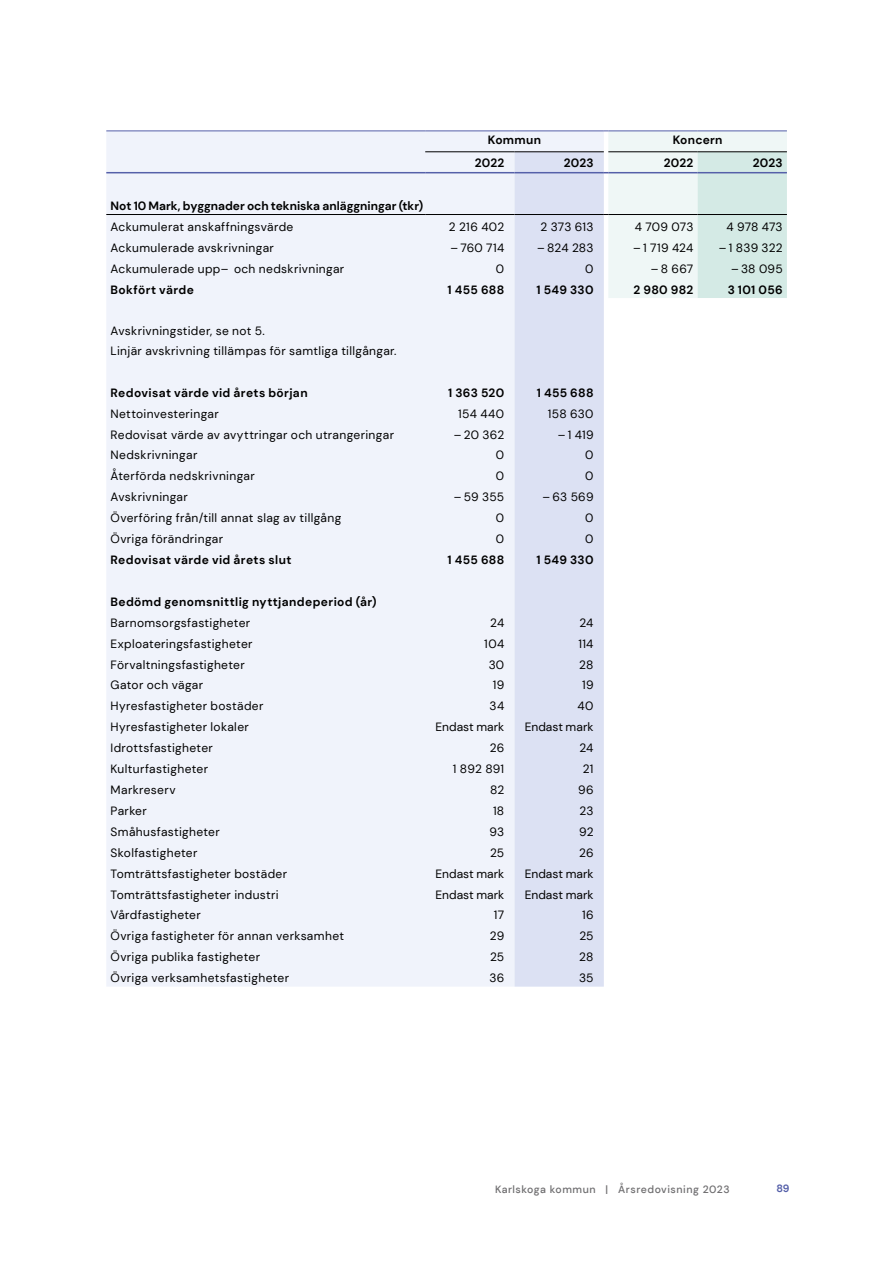
<style>
.page{position:relative;width:893px;height:1263px;background:#fff}
.page>*{position:absolute;margin:0;border:0;box-sizing:border-box;transform-origin:0 0}
.t1{font:12px/19.5px "DM Sans";letter-spacing:.025em;color:#000}
.t2{font:700 12px "DM Sans";letter-spacing:.025em;color:#000}
.t3{font:12px "DM Sans";letter-spacing:.005em;color:#000}
.t4{font:700 12px "DM Sans";color:#000}
.t5{font:500 10.5px "DM Sans";letter-spacing:.05em;color:#6f6e70}
.t6{font:700 10.5px "DM Sans";color:#5560a9}
</style>
<div class="page">
<div style="left:106px;top:132px;width:498px;height:854px;background:#f0f3fb"></div>
<svg style="left:514px;top:153px;width:90px;height:834px;fill:#dce1f3"></svg>
<hr style="left:106px;top:131px;width:319px;height:1px;background:#5560a9">
<hr style="left:425px;top:131px;width:89px;height:1px;background:#5560a9">
<hr style="left:514px;top:131px;width:90px;height:1px;background:#5560a9">
<hr style="left:425px;top:152px;width:89px;height:1px;background:#000">
<hr style="left:514px;top:152px;width:90px;height:1px;background:#000">
<hr style="left:106px;top:172px;width:319px;height:1px;background:#5560a9">
<hr style="left:425px;top:172px;width:89px;height:1px;background:#5560a9">
<hr style="left:514px;top:172px;width:90px;height:1px;background:#5560a9">
<hr style="left:106px;top:214px;width:319px;height:1px;background:#000">
<hr style="left:425px;top:214px;width:89px;height:1px;background:#000">
<hr style="left:514px;top:214px;width:90px;height:1px;background:#000">
<svg style="left:604px;top:131px;width:183px;height:167px"></svg>
<hr style="left:608px;top:214px;width:90px;height:1px;background:#000">
<hr style="left:698px;top:214px;width:89px;height:1px;background:#000">
<p class="t2" style="left:488px;top:133px;width:55px">Kommun</p>
<p class="t2" style="left:673px;top:133px;width:51px">Koncern</p>
<p class="t2" style="left:475px;top:155px;width:31px">2022</p>
<p class="t2" style="left:564px;top:155px;width:31px">2023</p>
<p class="t2" style="left:664px;top:155px;width:31px">2022</p>
<p class="t2" style="left:753px;top:155px;width:31px">2023</p>
<p class="t4" style="left:111px;top:198px;width:314px">Not 10 Mark, byggnader och tekniska anläggningar (tkr)</p>
<p class="t1" style="left:111px;top:217px;width:184px">Ackumulerat anskaffningsvärde</p>
<p class="t1" style="left:449px;top:217px;width:57px">2 216 402</p>
<p class="t1" style="left:540px;top:217px;width:55px">2 373 613</p>
<p class="t1" style="left:635px;top:217px;width:60px">4 709 073</p>
<p class="t1" style="left:726px;top:217px;width:58px">4 978 473</p>
<p class="t1" style="left:111px;top:238px;width:165px">Ackumulerade avskrivningar</p>
<p class="t1" style="left:450px;top:238px;width:55px">– 760 714</p>
<p class="t1" style="left:537px;top:238px;width:58px">– 824 283</p>
<p class="t1" style="left:633px;top:238px;width:62px">– 1 719 424</p>
<p class="t1" style="left:719px;top:238px;width:65px">– 1 839 322</p>
<p class="t1" style="left:111px;top:259px;width:235px">Ackumulerade upp– och nedskrivningar</p>
<p class="t1" style="left:496px;top:259px;width:10px">0</p>
<p class="t1" style="left:585px;top:259px;width:10px">0</p>
<p class="t1" style="left:651px;top:259px;width:44px">– 8 667</p>
<p class="t1" style="left:731px;top:259px;width:53px">– 38 095</p>
<p class="t2" style="left:111px;top:282px;width:85px">Bokfört värde</p>
<p class="t2" style="left:448px;top:282px;width:58px">1 455 688</p>
<p class="t2" style="left:537px;top:282px;width:58px">1 549 330</p>
<p class="t2" style="left:634px;top:282px;width:61px">2 980 982</p>
<p class="t2" style="left:728px;top:282px;width:57px">3 101 056</p>
<p class="t1" style="left:111px;top:321px;width:288px">Avskrivningstider, se not 5.<br>Linjär avskrivning tillämpas för samtliga tillgångar.</p>
<p class="t2" style="left:111px;top:385px;width:199px">Redovisat värde vid årets början</p>
<p class="t2" style="left:448px;top:385px;width:58px">1 363 520</p>
<p class="t2" style="left:537px;top:385px;width:58px">1 455 688</p>
<p class="t1" style="left:111px;top:404px;width:110px">Nettoinvesteringar</p>
<p class="t1" style="left:458px;top:404px;width:48px">154 440</p>
<p class="t1" style="left:548px;top:404px;width:47px">158 630</p>
<p class="t1" style="left:111px;top:425px;width:285px">Redovisat värde av avyttringar och utrangeringar</p>
<p class="t1" style="left:454px;top:425px;width:52px">– 20 362</p>
<p class="t1" style="left:558px;top:425px;width:37px">– 1 419</p>
<p class="t1" style="left:111px;top:445px;width:88px">Nedskrivningar</p>
<p class="t1" style="left:496px;top:445px;width:10px">0</p>
<p class="t1" style="left:585px;top:445px;width:10px">0</p>
<p class="t1" style="left:111px;top:466px;width:146px">Återförda nedskrivningar</p>
<p class="t1" style="left:496px;top:466px;width:10px">0</p>
<p class="t1" style="left:585px;top:466px;width:10px">0</p>
<p class="t1" style="left:111px;top:487px;width:79px">Avskrivningar</p>
<p class="t1" style="left:454px;top:487px;width:52px">– 59 355</p>
<p class="t1" style="left:543px;top:487px;width:53px">– 63 569</p>
<p class="t1" style="left:111px;top:508px;width:232px">Överföring från/till annat slag av tillgång</p>
<p class="t1" style="left:496px;top:508px;width:10px">0</p>
<p class="t1" style="left:585px;top:508px;width:10px">0</p>
<p class="t1" style="left:111px;top:529px;width:114px">Övriga förändringar</p>
<p class="t1" style="left:496px;top:529px;width:10px">0</p>
<p class="t1" style="left:585px;top:529px;width:10px">0</p>
<p class="t2" style="left:111px;top:552px;width:182px">Redovisat värde vid årets slut</p>
<p class="t2" style="left:448px;top:552px;width:58px">1 455 688</p>
<p class="t2" style="left:537px;top:552px;width:58px">1 549 330</p>
<p class="t2" style="left:111px;top:594px;width:268px">Bedömd genomsnittlig nyttjandeperiod (år)</p>
<p class="t1" style="left:111px;top:613px;width:141px">Barnomsorgsfastigheter</p>
<p class="t1" style="left:490px;top:613px;width:16px">24</p>
<p class="t1" style="left:579px;top:613px;width:16px">24</p>
<p class="t1" style="left:111px;top:634px;width:144px">Exploateringsfastigheter</p>
<p class="t1" style="left:484px;top:634px;width:21px">104</p>
<p class="t1" style="left:578px;top:634px;width:17px">114</p>
<p class="t1" style="left:111px;top:654px;width:136px">Förvaltningsfastigheter</p>
<p class="t1" style="left:489px;top:654px;width:17px">30</p>
<p class="t1" style="left:579px;top:654px;width:16px">28</p>
<p class="t1" style="left:111px;top:675px;width:94px">Gator och vägar</p>
<p class="t1" style="left:493px;top:675px;width:13px">19</p>
<p class="t1" style="left:582px;top:675px;width:13px">19</p>
<p class="t1" style="left:111px;top:696px;width:154px">Hyresfastigheter bostäder</p>
<p class="t1" style="left:490px;top:696px;width:16px">34</p>
<p class="t1" style="left:578px;top:696px;width:17px">40</p>
<p class="t1" style="left:111px;top:717px;width:140px">Hyresfastigheter lokaler</p>
<p class="t3" style="left:435px;top:720px;width:70px">Endast mark</p>
<p class="t3" style="left:525px;top:720px;width:70px">Endast mark</p>
<p class="t1" style="left:111px;top:738px;width:104px">Idrottsfastigheter</p>
<p class="t1" style="left:490px;top:738px;width:16px">26</p>
<p class="t1" style="left:579px;top:738px;width:16px">24</p>
<p class="t1" style="left:111px;top:759px;width:99px">Kulturfastigheter</p>
<p class="t1" style="left:453px;top:759px;width:53px">1 892 891</p>
<p class="t1" style="left:583px;top:759px;width:12px">21</p>
<p class="t1" style="left:111px;top:780px;width:67px">Markreserv</p>
<p class="t1" style="left:490px;top:780px;width:16px">82</p>
<p class="t1" style="left:578px;top:780px;width:17px">96</p>
<p class="t1" style="left:111px;top:801px;width:38px">Parker</p>
<p class="t1" style="left:493px;top:801px;width:13px">18</p>
<p class="t1" style="left:579px;top:801px;width:16px">23</p>
<p class="t1" style="left:111px;top:822px;width:111px">Småhusfastigheter</p>
<p class="t1" style="left:489px;top:822px;width:16px">93</p>
<p class="t1" style="left:579px;top:822px;width:16px">92</p>
<p class="t1" style="left:111px;top:843px;width:88px">Skolfastigheter</p>
<p class="t1" style="left:490px;top:843px;width:16px">25</p>
<p class="t1" style="left:579px;top:843px;width:16px">26</p>
<p class="t1" style="left:111px;top:864px;width:178px">Tomträttsfastigheter bostäder</p>
<p class="t3" style="left:435px;top:866px;width:70px">Endast mark</p>
<p class="t3" style="left:525px;top:866px;width:70px">Endast mark</p>
<p class="t1" style="left:111px;top:884px;width:170px">Tomträttsfastigheter industri</p>
<p class="t3" style="left:435px;top:887px;width:70px">Endast mark</p>
<p class="t3" style="left:525px;top:887px;width:70px">Endast mark</p>
<p class="t1" style="left:111px;top:905px;width:92px">Vårdfastigheter</p>
<p class="t1" style="left:494px;top:905px;width:12px">17</p>
<p class="t1" style="left:582px;top:905px;width:13px">16</p>
<p class="t1" style="left:111px;top:926px;width:235px">Övriga fastigheter för annan verksamhet</p>
<p class="t1" style="left:490px;top:926px;width:16px">29</p>
<p class="t1" style="left:579px;top:926px;width:16px">25</p>
<p class="t1" style="left:111px;top:947px;width:151px">Övriga publika fastigheter</p>
<p class="t1" style="left:490px;top:947px;width:16px">25</p>
<p class="t1" style="left:579px;top:947px;width:16px">28</p>
<p class="t1" style="left:111px;top:968px;width:180px">Övriga verksamhetsfastigheter</p>
<p class="t1" style="left:489px;top:968px;width:16px">36</p>
<p class="t1" style="left:579px;top:968px;width:16px">35</p>
<p class="t5" style="left:495px;top:1182px;width:236px">Karlskoga kommun | Årsredovisning 2023</p>
<p class="t6" style="left:776px;top:1182px;width:15px">89</p>
</div>
